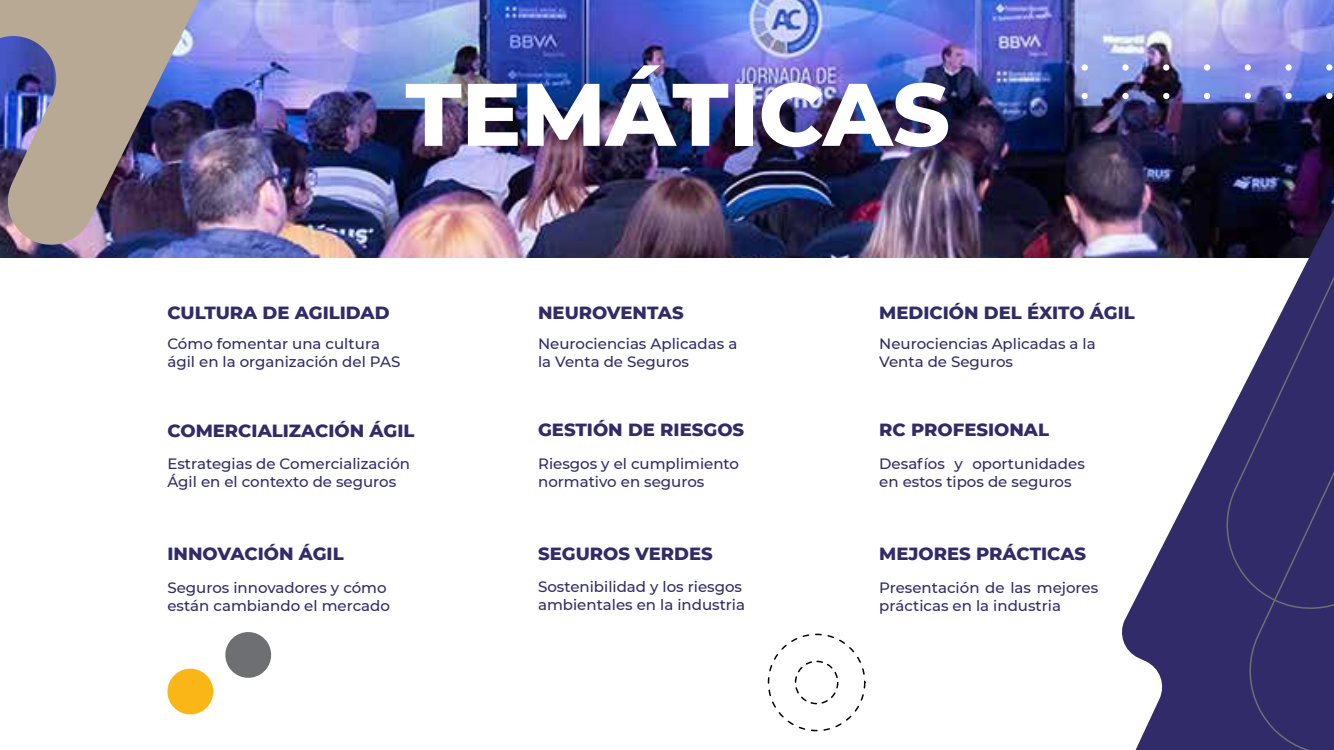
<style>
.page{position:relative;width:1334px;height:750px;background:#fff}
.page>*{position:absolute;margin:0;border:0;box-sizing:border-box;transform-origin:0 0}
.t1{font:800 88.5px "Montserrat";color:#fff}
.t2{font:800 18px "Montserrat";color:#312b6a}
.t3{font:500 15px/18px "Montserrat";color:#312b6a}
</style>
<div class="page">
<img style="left:0;top:0;width:1333px;height:258px">
<svg style="left:1102px;top:155px;width:136px;height:595px"></svg>
<img style="left:1px;top:0;width:422px;height:251px">
<svg style="left:1215px;top:147px;width:118px;height:473px"></svg>
<svg style="left:1238px;top:293px;width:95px;height:457px;background:#403b74"></svg>
<div style="left:1081px;top:64px;width:6px;height:7px;background:#fff;border-radius:50%"></div>
<div style="left:1122px;top:64px;width:6px;height:7px;background:#fff;border-radius:50%"></div>
<div style="left:1163px;top:64px;width:6px;height:7px;background:#fff;border-radius:50%"></div>
<div style="left:1203px;top:64px;width:7px;height:7px;background:#fff;border-radius:50%"></div>
<div style="left:1244px;top:64px;width:6px;height:7px;background:#fff;border-radius:50%"></div>
<div style="left:1285px;top:64px;width:6px;height:7px;background:#fff;border-radius:50%"></div>
<div style="left:1326px;top:64px;width:6px;height:7px;background:#fff;border-radius:50%"></div>
<svg style="left:1081px;top:93px;width:6px;height:6px"></svg>
<svg style="left:1122px;top:93px;width:6px;height:6px"></svg>
<svg style="left:1163px;top:93px;width:6px;height:6px"></svg>
<div style="left:1203px;top:93px;width:7px;height:6px;background:#fff;border-radius:50%"></div>
<svg style="left:1244px;top:93px;width:6px;height:6px"></svg>
<svg style="left:1285px;top:93px;width:6px;height:6px"></svg>
<svg style="left:1326px;top:93px;width:6px;height:6px"></svg>
<div style="left:767px;top:634px;width:98px;height:97px;border:2px dashed #000;border-radius:50%"></div>
<div style="left:794px;top:661px;width:44px;height:43px;border:2px dashed #000;border-radius:50%"></div>
<svg style="left:225px;top:632px;width:47px;height:46px"></svg>
<svg style="left:167px;top:668px;width:47px;height:47px"></svg>
<h1 class="t1" style="left:405px;top:50px;width:546px">TEMÁTICAS</h1>
<p class="t2" style="left:167px;top:299px;width:224px">CULTURA DE AGILIDAD</p>
<p class="t2" style="left:538px;top:299px;width:147px">NEUROVENTAS</p>
<p class="t3" style="left:167px;top:334px;width:234px">Cómo fomentar una cultura ágil en la organización del PAS</p>
<p class="t2" style="left:167px;top:417px;width:248px">COMERCIALIZACIÓN ÁGIL</p>
<p class="t3" style="left:167px;top:454px;width:244px">Estrategias de Comercialización<br>Ágil en el contexto de seguros</p>
<p class="t2" style="left:167px;top:540px;width:178px">INNOVACIÓN ÁGIL</p>
<p class="t3" style="left:167px;top:578px;width:224px">Seguros innovadores y cómo están cambiando el mercado</p>
<p class="t3" style="left:538px;top:334px;width:201px">Neurociencias Aplicadas a la Venta de Seguros</p>
<p class="t2" style="left:538px;top:416px;width:208px">GESTIÓN DE RIESGOS</p>
<p class="t3" style="left:538px;top:454px;width:202px">Riesgos y el cumplimiento normativo en seguros</p>
<p class="t2" style="left:538px;top:541px;width:176px">SEGUROS VERDES</p>
<p class="t3" style="left:538px;top:577px;width:208px">Sostenibilidad y los riesgos ambientales en la industria</p>
<p class="t2" style="left:879px;top:299px;width:257px">MEDICIÓN DEL ÉXITO ÁGIL</p>
<p class="t3" style="left:879px;top:334px;width:218px">Neurociencias Aplicadas a la<br>Venta de Seguros</p>
<p class="t2" style="left:879px;top:416px;width:171px">RC PROFESIONAL</p>
<p class="t3" style="left:879px;top:454px;width:207px">Desafíos y oportunidades en estos tipos de seguros</p>
<p class="t2" style="left:879px;top:541px;width:208px">MEJORES PRÁCTICAS</p>
<p class="t3" style="left:879px;top:578px;width:220px">Presentación de las mejores prácticas en la industria</p>
</div>
